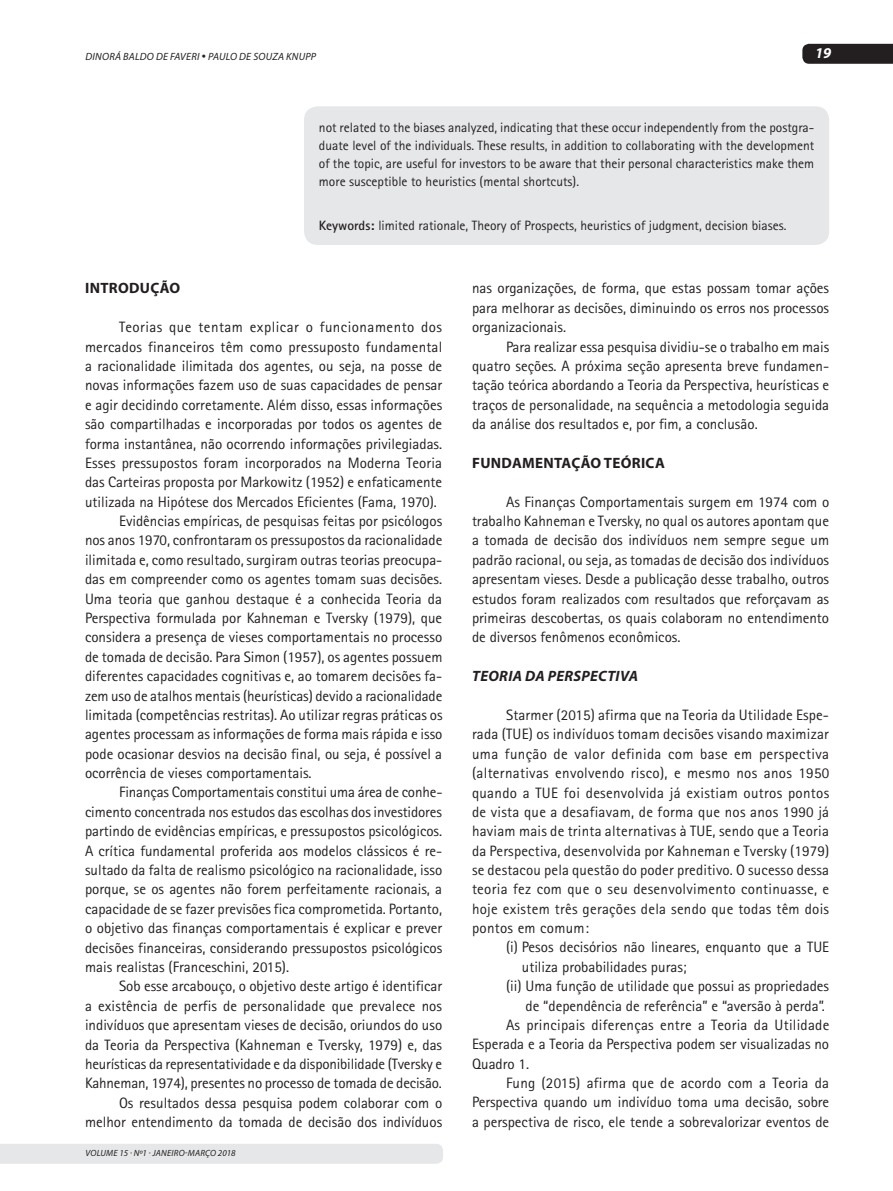
<style>
.page{position:relative;width:893px;height:1191px;background:#fff}
.page>*{position:absolute;margin:0;border:0;box-sizing:border-box;transform-origin:0 0}
.t1{font:15px/19.4px "Rotis Sans Serif";color:#231f20;text-align:justify}
.t2{font:15px "Rotis Sans Serif";letter-spacing:.03em;color:#231f20}
.t3{font:700 15px "Myriad Pro";letter-spacing:.02em;color:#231f20}
.t4{font:italic 700 15px "Myriad Pro";letter-spacing:.02em;color:#231f20}
.t5{font:italic 700 15px "Myriad Pro";color:#fff}
.t6{font:13.5px/18px "Rotis Sans Serif";color:#231f20;text-align:justify}
.t7{font:italic 10.5px "Myriad Pro";letter-spacing:.02em;color:#231f20}
.t8{font:italic 9px "Myriad Pro";letter-spacing:.02em;color:#231f20}
.s1{font-weight:700}
</style>
<div class="page">
<div style="left:1px;top:1144px;width:442px;height:19px;background:#e6e7e9"></div>
<div style="left:802px;top:44px;width:91px;height:20px;background:#231f20"></div>
<div style="left:304px;top:106px;width:525px;height:139px;background:#e6e7e9;border-radius:14px"></div>
<p class="t7" style="left:86px;top:50px;width:232px">DINORÁ BALDO DE FAVERI • PAULO DE SOUZA KNUPP</p>
<p class="t5" style="left:815px;top:43px;width:18px">19</p>
<p class="t6" style="left:319px;top:118px;width:497px">not related to the biases analyzed, indicating that these occur independently from the postgra&shy;duate level of the individuals. These results, in addition to collaborating with the development of the topic, are useful for investors to be aware that their personal characteristics make them more susceptible to heuristics (mental shortcuts).</p>
<p class="t6" style="left:319px;top:216px;width:469px"><span class="s1">Keywords:</span> limited rationale, Theory of Prospects, heuristics of judgment, decision biases.</p>
<p class="t3" style="left:85px;top:278px;width:97px">INTRODUÇÃO</p>
<p class="t2" style="left:119px;top:318px;width:325px">Teorias que tentam explicar o funcionamento dos</p>
<p class="t1" style="left:85px;top:337px;width:359px">mercados financeiros têm como pressuposto fundamental</p>
<p class="t1" style="left:85px;top:356px;width:359px">a racionalidade ilimitada dos agentes, ou seja, na posse de</p>
<p class="t1" style="left:85px;top:375px;width:359px">novas informações fazem uso de suas capacidades de pensar</p>
<p class="t1" style="left:85px;top:395px;width:359px">e agir decidindo corretamente. Além disso, essas informações</p>
<p class="t1" style="left:85px;top:414px;width:359px">são compartilhadas e incorporadas por todos os agentes de</p>
<p class="t1" style="left:85px;top:433px;width:359px">forma instantânea, não ocorrendo informações privilegiadas.</p>
<p class="t1" style="left:85px;top:453px;width:358px">Esses pressupostos foram incorporados na Moderna Teoria</p>
<p class="t1" style="left:85px;top:472px;width:359px">das Carteiras proposta por Markowitz (1952) e enfaticamente</p>
<p class="t1" style="left:85px;top:492px;width:353px">utilizada na Hipótese dos Mercados Eficientes (Fama, 1970).</p>
<p class="t1" style="left:119px;top:511px;width:325px">Evidências empíricas, de pesquisas feitas por psicólogos</p>
<p class="t1" style="left:85px;top:530px;width:359px">nos anos 1970, confrontaram os pressupostos da racionalidade</p>
<p class="t1" style="left:85px;top:550px;width:359px">ilimitada e, como resultado, surgiram outras teorias preocupa-</p>
<p class="t1" style="left:85px;top:569px;width:359px">das em compreender como os agentes tomam suas decisões.</p>
<p class="t1" style="left:85px;top:589px;width:358px">Uma teoria que ganhou destaque é a conhecida Teoria da</p>
<p class="t1" style="left:85px;top:608px;width:359px">Perspectiva formulada por Kahneman e Tversky (1979), que</p>
<p class="t1" style="left:85px;top:627px;width:359px">considera a presença de vieses comportamentais no processo</p>
<p class="t1" style="left:85px;top:647px;width:359px">de tomada de decisão. Para Simon (1957), os agentes possuem</p>
<p class="t1" style="left:85px;top:666px;width:359px">diferentes capacidades cognitivas e, ao tomarem decisões fa-</p>
<p class="t1" style="left:85px;top:685px;width:359px">zem uso de atalhos mentais (heurísticas) devido a racionalidade</p>
<p class="t1" style="left:85px;top:705px;width:359px">limitada (competências restritas). Ao utilizar regras práticas os</p>
<p class="t1" style="left:85px;top:724px;width:359px">agentes processam as informações de forma mais rápida e isso</p>
<p class="t1" style="left:85px;top:744px;width:359px">pode ocasionar desvios na decisão final, ou seja, é possível a</p>
<p class="t1" style="left:85px;top:763px;width:228px">ocorrência de vieses comportamentais.</p>
<p class="t1" style="left:119px;top:782px;width:325px">Finanças Comportamentais constitui uma área de conhe-</p>
<p class="t1" style="left:85px;top:802px;width:358px">cimento concentrada nos estudos das escolhas dos investidores</p>
<p class="t1" style="left:85px;top:821px;width:359px">partindo de evidências empíricas, e pressupostos psicológicos.</p>
<p class="t1" style="left:85px;top:840px;width:359px">A crítica fundamental proferida aos modelos clássicos é re-</p>
<p class="t1" style="left:85px;top:860px;width:359px">sultado da falta de realismo psicológico na racionalidade, isso</p>
<p class="t1" style="left:85px;top:879px;width:359px">porque, se os agentes não forem perfeitamente racionais, a</p>
<p class="t1" style="left:85px;top:899px;width:359px">capacidade de se fazer previsões fica comprometida. Portanto,</p>
<p class="t1" style="left:85px;top:918px;width:359px">o objetivo das finanças comportamentais é explicar e prever</p>
<p class="t1" style="left:85px;top:937px;width:359px">decisões financeiras, considerando pressupostos psicológicos</p>
<p class="t1" style="left:85px;top:957px;width:206px">mais realistas (Franceschini, 2015).</p>
<p class="t1" style="left:119px;top:976px;width:325px">Sob esse arcabouço, o objetivo deste artigo é identificar</p>
<p class="t1" style="left:85px;top:996px;width:359px">a existência de perfis de personalidade que prevalece nos</p>
<p class="t1" style="left:85px;top:1015px;width:359px">indivíduos que apresentam vieses de decisão, oriundos do uso</p>
<p class="t1" style="left:85px;top:1034px;width:359px">da Teoria da Perspectiva (Kahneman e Tversky, 1979) e, das</p>
<p class="t1" style="left:85px;top:1054px;width:359px">heurísticas da representatividade e da disponibilidade (Tversky e</p>
<p class="t1" style="left:85px;top:1073px;width:358px">Kahneman, 1974), presentes no processo de tomada de decisão.</p>
<p class="t1" style="left:119px;top:1092px;width:325px">Os resultados dessa pesquisa podem colaborar com o</p>
<p class="t1" style="left:85px;top:1112px;width:359px">melhor entendimento da tomada de decisão dos indivíduos</p>
<p class="t8" style="left:86px;top:1147px;width:152px">VOLUME 15 · Nº1 · JANEIRO-MARÇO 2018</p>
<p class="t1" style="left:472px;top:279px;width:359px">nas organizações, de forma, que estas possam tomar ações para melhorar as decisões, diminuindo os erros nos processos organizacionais.</p>
<p class="t1" style="left:472px;top:337px;width:359px;text-indent:34px">Para realizar essa pesquisa dividiu-se o trabalho em mais quatro seções. A próxima seção apresenta breve fundamen&shy;tação teórica abordando a Teoria da Perspectiva, heurísticas e traços de personalidade, na sequência a metodologia seguida da análise dos resultados e, por fim, a conclusão.</p>
<p class="t3" style="left:472px;top:453px;width:194px">FUNDAMENTAÇÃO TEÓRICA</p>
<p class="t1" style="left:472px;top:492px;width:359px;text-indent:34px">As Finanças Comportamentais surgem em 1974 com o trabalho Kahneman e Tversky, no qual os autores apontam que a tomada de decisão dos indivíduos nem sempre segue um padrão racional, ou seja, as tomadas de decisão dos indivíduos apresentam vieses. Desde a publicação desse trabalho, outros estudos foram realizados com resultados que reforçavam as primeiras descobertas, os quais colaboram no entendimento de diversos fenômenos econômicos.</p>
<p class="t4" style="left:472px;top:666px;width:167px">TEORIA DA PERSPECTIVA</p>
<p class="t1" style="left:472px;top:705px;width:359px;text-indent:34px">Starmer (2015) afirma que na Teoria da Utilidade Espe&shy;rada (TUE) os indivíduos tomam decisões visando maximizar uma função de valor definida com base em perspectiva (alternativas envolvendo risco), e mesmo nos anos 1950 quando a TUE foi desenvolvida já existiam outros pontos de vista que a desafiavam, de forma que nos anos 1990 já haviam mais de trinta alternativas à TUE, sendo que a Teoria da Perspectiva, desenvolvida por Kahneman e Tversky (1979) se destacou pela questão do poder preditivo. O sucesso dessa teoria fez com que o seu desenvolvimento continuasse, e hoje existem três gerações dela sendo que todas têm dois pontos em comum:</p>
<p class="t1" style="left:506px;top:937px;width:325px">(i) Pesos decisórios não lineares, enquanto que a TUE</p>
<p class="t1" style="left:522px;top:957px;width:166px">utiliza probabilidades puras;</p>
<p class="t1" style="left:506px;top:976px;width:325px">(ii) Uma função de utilidade que possui as propriedades</p>
<p class="t1" style="left:525px;top:995px;width:301px">de “dependência de referência” e “aversão à perda”.</p>
<p class="t1" style="left:506px;top:1015px;width:325px">As principais diferenças entre a Teoria da Utilidade</p>
<p class="t1" style="left:472px;top:1034px;width:359px">Esperada e a Teoria da Perspectiva podem ser visualizadas no</p>
<p class="t1" style="left:472px;top:1053px;width:59px">Quadro 1.</p>
<p class="t1" style="left:506px;top:1073px;width:325px">Fung (2015) afirma que de acordo com a Teoria da</p>
<p class="t1" style="left:472px;top:1092px;width:359px">Perspectiva quando um indivíduo toma uma decisão, sobre</p>
<p class="t1" style="left:472px;top:1112px;width:359px">a perspectiva de risco, ele tende a sobrevalorizar eventos de</p>
</div>
